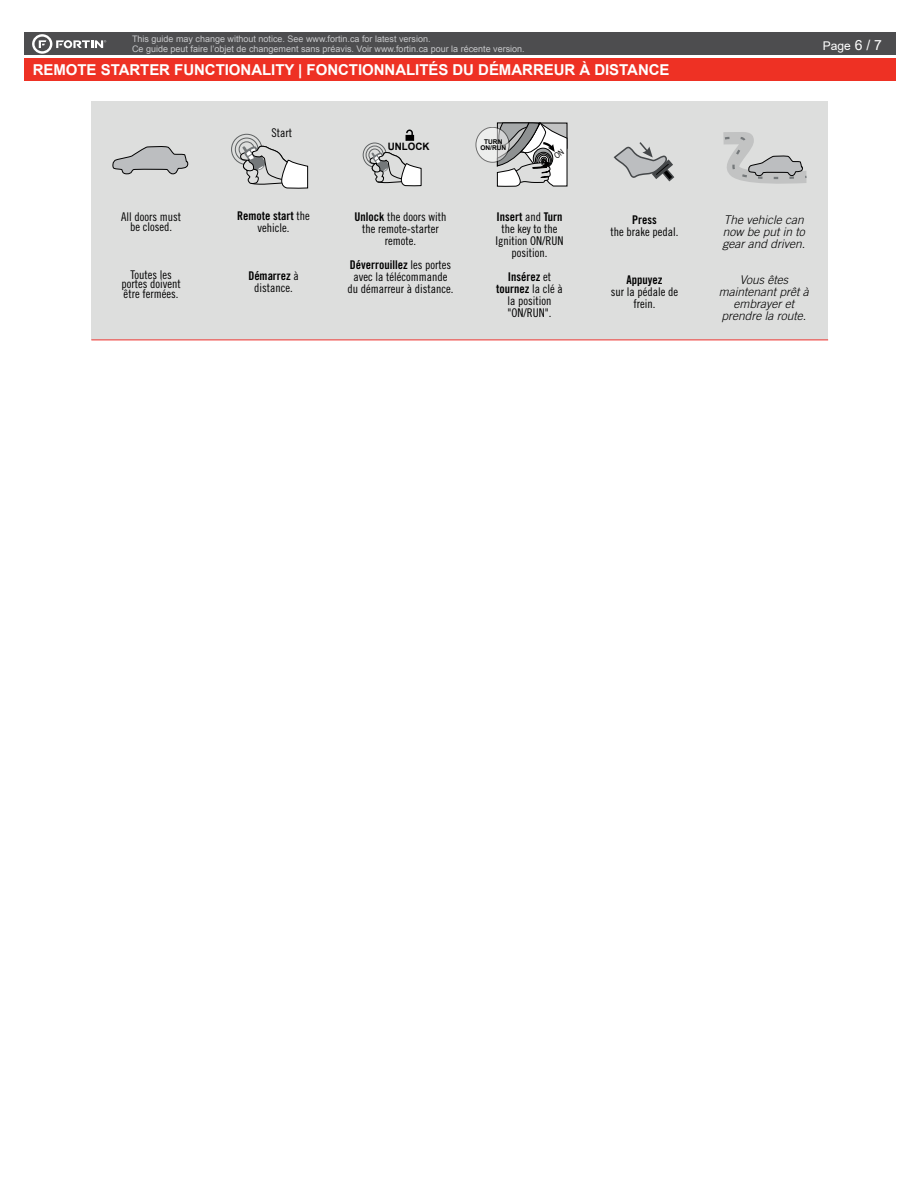
<style>
.page{position:relative;width:918px;height:1188px;background:#fff}
.page>*{position:absolute;margin:0;border:0;box-sizing:border-box;transform-origin:0 0}
.t1{font:700 15px "Arial";letter-spacing:-.005em;color:#fff}
.t2{font:12px/12px "Trade Gothic LT Std Cn 18";color:#000;text-align:center}
.t3{font:12px/12px "Trade Gothic LT Std Bd Cn 20";color:#000;text-align:center}
.t4{font:italic 300 12px/12px "Trade Gothic LT Std";color:#000;text-align:justify}
.t5{font:12px "Arial";color:#fff}
.t6{font:700 10.2px "Arial";color:#000;scale:.96 1}
.t7{font:9px/9.8px "Arial";color:#c7c8ca}
.t8{font:700 6.6px/6.6px "Arial";color:#000;text-align:center}
.s1{font-family:"Trade Gothic LT Std Cn 18"}
.s2{font-family:"Trade Gothic LT Std Bd Cn 20"}
.s3{font-size:13.95px}
</style>
<div class="page">
<div style="left:91px;top:101px;width:737px;height:239px;background:#dddedd"></div>
<hr style="left:91px;top:340px;width:737px;height:1px;background:#ee322d">
<div style="left:239px;top:141px;width:16px;height:16px;border:1px solid #5e6162;border-radius:50%"></div>
<div style="left:231px;top:134px;width:31px;height:31px;border:1px solid #5e6162;border-radius:50%"></div>
<div style="left:235px;top:138px;width:23px;height:23px;border:1px solid #5e6162;border-radius:50%"></div>
<svg style="left:240px;top:146px;width:68px;height:43px"></svg>
<svg style="left:112px;top:146px;width:77px;height:29px"></svg>
<div style="left:369px;top:149px;width:12px;height:12px;border:1px solid #5e6162;border-radius:50%"></div>
<div style="left:363px;top:143px;width:24px;height:24px;border:1px solid #5e6162;border-radius:50%"></div>
<div style="left:366px;top:146px;width:18px;height:18px;border:1px solid #5e6162;border-radius:50%"></div>
<svg style="left:370px;top:152px;width:52px;height:35px"></svg>
<div style="left:406px;top:135px;width:8px;height:5px;background:#000"></div>
<div style="left:406px;top:135px;width:8px;height:6px;border:1px solid #000"></div>
<svg style="left:405px;top:129px;width:9px;height:9px"></svg>
<svg style="left:723px;top:132px;width:84px;height:52px"></svg>
<svg style="left:613px;top:142px;width:62px;height:40px"></svg>
<svg style="left:476px;top:127px;width:33px;height:35px"></svg>
<div style="left:476px;top:127px;width:33px;height:36px;border:1px solid #000;border-radius:50%"></div>
<div style="left:24px;top:33px;width:872px;height:22px;background:#4d4d4f"></div>
<div style="left:24px;top:58px;width:872px;height:23px;background:#ee3124"></div>
<svg style="left:32px;top:34px;width:74px;height:20px"></svg>
<svg style="left:497px;top:122px;width:71px;height:65px"></svg>
<p class="t7" style="left:132px;top:34px;width:394px">This guide may change without notice. See www.fortin.ca for latest version.<br>Ce guide peut faire l’objet de changement sans préavis. Voir www.fortin.ca pour la récente version.</p>
<p class="t1" style="left:33px;top:59px;width:638px">REMOTE STARTER FUNCTIONALITY | FONCTIONNALITÉS DU DÉMARREUR À DISTANCE</p>
<p class="t2" style="left:121px;top:212px;width:61px;line-height:9.6px">All doors must be closed.</p>
<p class="t2" style="left:121px;top:270px;width:61px;line-height:9.6px">Toutes les portes doivent être fermées.</p>
<p class="t2" style="left:271px;top:126px;width:22px">Start</p>
<p class="t3" style="left:237px;top:210px;width:74px">Remote start <span class="s1">the</span></p>
<p class="t2" style="left:258px;top:222px;width:33px">vehicle.</p>
<p class="t3" style="left:248px;top:270px;width:52px">Démarrez <span class="s1">à</span></p>
<p class="t2" style="left:254px;top:282px;width:40px">distance.</p>
<p class="t6" style="left:388px;top:139px;width:45px">UNLOCK</p>
<p class="t2" style="left:355px;top:211px;width:93px"><span class="s2">Unlock</span> the doors with the remote-starter remote.</p>
<p class="t3" style="left:350px;top:259px;width:103px">Déverrouillez <span class="s1">les portes</span></p>
<p class="t2" style="left:348px;top:271px;width:107px">avec la télécommande du démarreur à distance.</p>
<p class="t8" style="left:480px;top:138px;width:27px">TURN<br>ON/RUN</p>
<p class="t3" style="left:496px;top:211px;width:68px">Insert <span class="s1">and</span> Turn</p>
<p class="t2" style="left:496px;top:223px;width:69px">the key to the<br>Ignition ON/RUN position.</p>
<p class="t3" style="left:496px;top:271px;width:68px">Insérez <span class="s1">et </span>tournez <span class="s1">la clé à</span></p>
<p class="t2" style="left:508px;top:295px;width:45px;text-align:left">la position "ON/RUN".</p>
<p class="t3" style="left:632px;top:213px;width:26px">Press</p>
<p class="t2" style="left:610px;top:225px;width:69px">the brake pedal.</p>
<p class="t3" style="left:626px;top:273px;width:37px">Appuyez</p>
<p class="t2" style="left:611px;top:285px;width:69px">sur la pédale de frein.</p>
<p class="t5" style="left:823px;top:38px;width:61px">Page <span class="s3">6 / 7</span></p>
<p class="t4" style="left:723px;top:214px;width:84px">The vehicle can now be put in to gear and driven.</p>
<p class="t4" style="left:719px;top:274px;width:92px;text-align:center">Vous êtes maintenant prêt à embrayer et prendre la route.</p>
</div>
